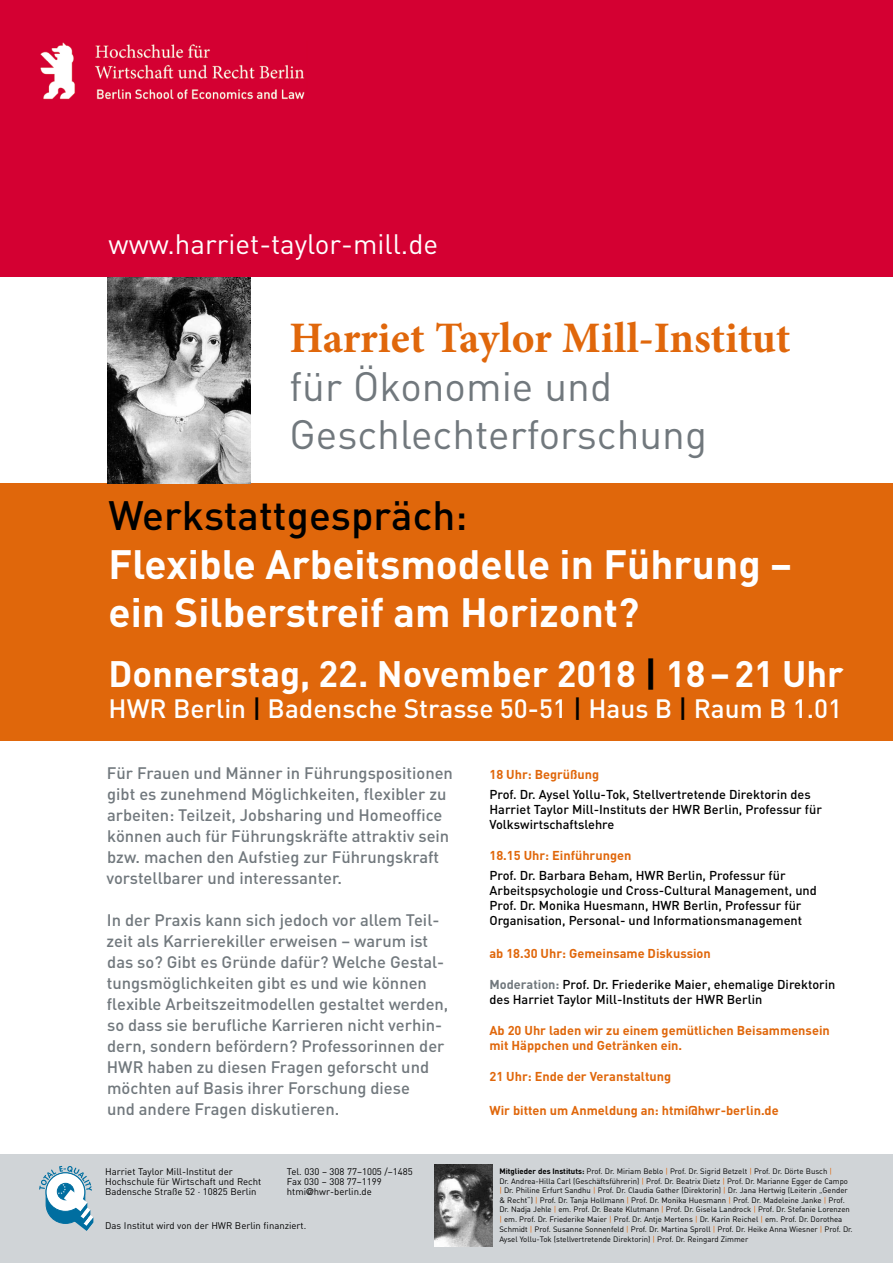
<style>
.page{position:relative;width:893px;height:1263px;background:#fff}
.page>*{position:absolute;margin:0;border:0;box-sizing:border-box;transform-origin:0 0}
.t1{font:700 43.5px "Minion Pro";letter-spacing:-.005em;color:#e0670b}
.t2{font:700 40.5px/48.6px "DIN";color:#fff}
.t3{font:40.5px/48.6px "DIN";color:#71787d}
.t4{font:500 40.5px "DIN";color:#000}
.t5{font:700 36.38px "DIN";color:#fff}
.t6{font:27.75px "DIN";color:#fff}
.t7{font:500 26.25px "DIN";color:#fff}
.t8{font:500 16.5px/21px "DIN";color:#71787d}
.t9{font:500 12.75px/15.3px "DIN";color:#000}
.t10{font:700 12.75px/15.3px "DIN";color:#e0670b}
.t11{font:9.52px/10.1px "DIN";color:#000}
.t12{font:7.8px/9.7px "DIN Regular Alternate";color:#000}
.s1{color:#000}
.s2{font-family:"DIN Mittelschrift"}
.s3{font-weight:700;color:#71787d}
.s4{font-family:"DIN";font-weight:700}
.s5{color:#e0670b}
</style>
<div class="page">
<div style="left:0;top:483px;width:893px;height:258px;background:#e0670b"></div>
<img style="left:107px;top:277px;width:144px;height:206px">
<div style="left:0;top:0;width:893px;height:277px;background:#d40032"></div>
<img style="left:40px;top:42px;width:265px;height:58px">
<div style="left:0;top:1154px;width:893px;height:109px;background:#d0d4d7"></div>
<img style="left:435px;top:1164px;width:58px;height:83px">
<svg style="left:39px;top:1166px;width:54px;height:65px"></svg>
<h3 class="t6" style="left:109px;top:227px;width:331px">www.harriet-taylor-mill.de</h3>
<h1 class="t1" style="left:290px;top:307px;width:502px">Harriet Taylor Mill-Institut</h1>
<h2 class="t3" style="left:290px;top:361px;width:419px">für Ökonomie und<br>Geschlechterforschung</h2>
<h2 class="t4" style="left:109px;top:490px;width:360px">Werkstattgespräch:</h2>
<h2 class="t2" style="left:109px;top:538px;width:685px">Flexible Arbeitsmodelle in Führung – ein Silberstreif am Horizont?</h2>
<h3 class="t5" style="left:109px;top:650px;width:737px">Donnerstag, 22. November 2018 <span class="s1">|</span> 18–21 Uhr</h3>
<h3 class="t7" style="left:109px;top:692px;width:735px">HWR Berlin <span class="s1">|</span> Badensche Strasse 50-51 <span class="s1">|</span> Haus B <span class="s1">|</span> Raum B 1.01</h3>
<p class="t8" style="left:106px;top:762px;width:348px">Für Frauen und Männer in Führungspositionen gibt es zunehmend Möglichkeiten, flexibler zu arbeiten: Teilzeit, Jobsharing und Homeoffice können auch für Führungskräfte attraktiv sein bzw. machen den Aufstieg zur Führungskraft vorstellbarer und interessanter.</p>
<p class="t8" style="left:106px;top:909px;width:343px">In der Praxis kann sich jedoch vor allem Teil&shy;zeit als Karrierekiller erweisen – warum ist das so? Gibt es Gründe dafür? Welche Gestal&shy;tungsmöglichkeiten gibt es und wie können flexible Arbeitszeitmodellen gestaltet werden, so dass sie berufliche Karrieren nicht verhin&shy;dern, sondern befördern? Professorinnen der HWR haben zu diesen Fragen geforscht und möchten auf Basis ihrer Forschung diese<br>und andere Fragen diskutieren.</p>
<p class="t11" style="left:105px;top:1166px;width:158px">Harriet Taylor Mill-Institut der<br>Hochschule für Wirtschaft und Recht<br>Badensche Straße 52 · 10825 Berlin</p>
<p class="t11" style="left:287px;top:1166px;width:127px">Tel. 030 – 308 77–1005 /–1485<br>Fax 030 – 308 77–1199 htmi<span class="s2">@</span>hwr-berlin.de</p>
<p class="t11" style="left:105px;top:1221px;width:203px">Das Institut wird von der HWR Berlin finanziert.</p>
<h3 class="t10" style="left:489px;top:766px;width:111px">18 Uhr: Begrüßung</h3>
<h3 class="t9" style="left:489px;top:786px;width:334px">Prof. Dr. Aysel Yollu-Tok, Stellvertretende Direktorin des<br>Harriet Taylor Mill-Instituts der HWR Berlin, Professur für<br>Volkswirtschaftslehre</h3>
<h3 class="t10" style="left:489px;top:847px;width:143px">18.15 Uhr: Einführungen</h3>
<h3 class="t9" style="left:489px;top:867px;width:329px">Prof. Dr. Barbara Beham, HWR Berlin, Professur für Arbeitspsychologie und Cross-Cultural Management, und Prof. Dr. Monika Huesmann, HWR Berlin, Professur für Organisation, Personal- und Informationsmanagement</h3>
<h3 class="t10" style="left:489px;top:945px;width:223px">ab 18.30 Uhr: Gemeinsame Diskussion</h3>
<h3 class="t9" style="left:489px;top:976px;width:347px"><span class="s3">Moderation:</span> Prof. Dr. Friederike Maier, ehemalige Direktorin des Harriet Taylor Mill-Instituts der HWR Berlin</h3>
<h3 class="t10" style="left:489px;top:1022px;width:342px">Ab 20 Uhr laden wir zu einem gemütlichen Beisammensein mit Häppchen und Getränken ein.</h3>
<h3 class="t10" style="left:489px;top:1068px;width:183px">21 Uhr: Ende der Veranstaltung</h3>
<h3 class="t10" style="left:489px;top:1103px;width:291px">Wir bitten um Anmeldung an: htmi@hwr-berlin.de</h3>
<p class="t12" style="left:499px;top:1166px;width:355px"><span class="s4">Mitglieder des Instituts:</span> Prof. Dr. Miriam Beblo <span class="s5">|</span> Prof. Dr. Sigrid Betzelt <span class="s5">|</span> Prof. Dr. Dörte Busch <span class="s5">|<br></span>Dr. Andrea-Hilla Carl (Geschäftsführerin) <span class="s5">|</span> Prof. Dr. Beatrix Dietz <span class="s5">|</span> Prof. Dr. Marianne Egger de Campo<br><span class="s5">|</span> Dr. Philine Erfurt Sandhu <span class="s5">|</span> Prof. Dr. Claudia Gather (Direktorin) <span class="s5">|</span> Dr. Jana Hertwig (Leiterin „Gender &amp; Recht“) <span class="s5">|</span> Prof. Dr. Tanja Hollmann <span class="s5">|</span> Prof. Dr. Monika Huesmann <span class="s5">|</span> Prof. Dr. Madeleine Janke <span class="s5">|</span> Prof.<br>Dr. Nadja Jehle <span class="s5">|</span> em. Prof. Dr. Beate Klutmann <span class="s5">|</span> Prof. Dr. Gisela Landrock <span class="s5">|</span> Prof. Dr. Stefanie Lorenzen <span class="s5">|</span> em. Prof. Dr. Friederike Maier <span class="s5">|</span> Prof. Dr. Antje Mertens <span class="s5">|</span> Dr. Karin Reichel <span class="s5">|</span> em. Prof. Dr. Dorothea Schmidt <span class="s5">|</span> Prof. Susanne Sonnenfeld <span class="s5">|</span> Prof. Dr. Martina Sproll <span class="s5">|</span> Prof. Dr. Heike Anna Wiesner <span class="s5">|</span> Prof. Dr.</p>
<p class="t12" style="left:499px;top:1234px;width:250px">Aysel Yollu-Tok (stellvertretende Direktorin) <span class="s5">|</span> Prof. Dr. Reingard Zimmer</p>
</div>
